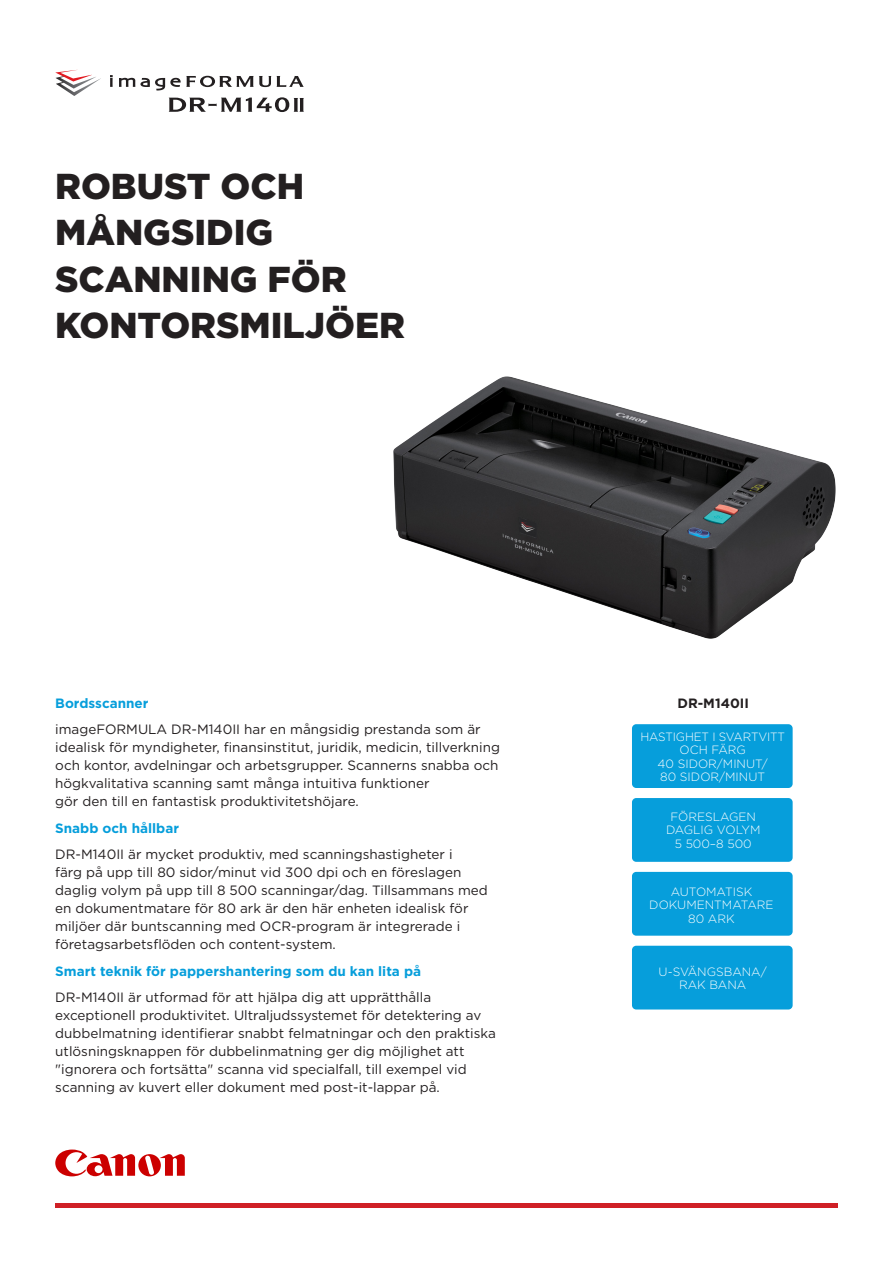
<style>
.page{position:relative;width:893px;height:1263px;background:#fff}
.page>*{position:absolute;margin:0;border:0;box-sizing:border-box;transform-origin:0 0}
.COVER_HEADER_MEDIUM{font:900 36px/46.5px "Gotham";color:#231f20}
.BODY_BULLETS{font:13.5px/18px "Gotham";color:#231f20}
.SUBHEAD{font:700 13.5px "Gotham";color:#069edb}
.SUBHEAD-2{font:700 13.5px "Gotham";color:#231f20}
.COVER_HEADER_SMALL{font:300 12px/13.5px "Gotham";color:#fff;text-align:center}
</style>
<div class="page">
<div style="left:55px;top:1203px;width:783px;height:5px;background:#cf2026"></div>
<svg style="left:55px;top:1149px;width:130px;height:27px"></svg>
<img style="left:393px;top:377px;width:442px;height:261px">
<div style="left:632px;top:724px;width:161px;height:64px;background:#069edb;border-radius:4px"></div>
<div style="left:632px;top:798px;width:161px;height:64px;background:#069edb;border-radius:4px"></div>
<div style="left:632px;top:872px;width:161px;height:64px;background:#069edb;border-radius:4px"></div>
<div style="left:632px;top:946px;width:161px;height:63px;background:#069edb;border-radius:4px"></div>
<svg style="left:55px;top:76px;width:46px;height:20px"></svg>
<svg style="left:110px;top:75px;width:3px;height:12px"></svg>
<svg style="left:119px;top:76px;width:185px;height:15px"></svg>
<svg style="left:169px;top:97px;width:135px;height:15px"></svg>
<p class="COVER_HEADER_MEDIUM" style="left:55px;top:163px;width:351px">ROBUST OCH<br>MÅNGSIDIG<br>SCANNING FÖR<br>KONTORSMILJÖER</p>
<p class="SUBHEAD" style="left:55px;top:694px;width:95px">Bordsscanner</p>
<p class="BODY_BULLETS" style="left:55px;top:720px;width:446px">imageFORMULA DR-M140II har en mångsidig prestanda som är idealisk för myndigheter, finansinstitut, juridik, medicin, tillverkning och kontor, avdelningar och arbetsgrupper. Scannerns snabba och högkvalitativa scanning samt många intuitiva funktioner<br>gör den till en fantastisk produktivitetshöjare.</p>
<p class="SUBHEAD" style="left:55px;top:819px;width:125px">Snabb och hållbar</p>
<p class="BODY_BULLETS" style="left:55px;top:845px;width:434px">DR-M140II är mycket produktiv, med scanningshastigheter i<br>färg på upp till 80 sidor/minut vid 300 dpi och en föreslagen daglig volym på upp till 8 500 scanningar/dag. Tillsammans med en dokumentmatare för 80 ark är den här enheten idealisk för miljöer där buntscanning med OCR-program är integrerade i företagsarbetsflöden och content-system.</p>
<p class="SUBHEAD" style="left:55px;top:962px;width:367px">Smart teknik för pappershantering som du kan lita på</p>
<p class="BODY_BULLETS" style="left:55px;top:988px;width:442px">DR-M140II är utformad för att hjälpa dig att upprätthålla exceptionell produktivitet. Ultraljudssystemet för detektering av dubbelmatning identifierar snabbt felmatningar och den praktiska utlösningsknappen för dubbelinmatning ger dig möjlighet att "ignorera och fortsätta" scanna vid specialfall, till exempel vid scanning av kuvert eller dokument med post-it-lappar på.</p>
<p class="SUBHEAD-2" style="left:677px;top:694px;width:73px">DR-M140II</p>
<p class="COVER_HEADER_SMALL" style="left:640px;top:729px;width:146px">HASTIGHET I SVARTVITT<br>OCH FÄRG<br>40 SIDOR/MINUT/<br>80 SIDOR/MINUT</p>
<p class="COVER_HEADER_SMALL" style="left:666px;top:809px;width:96px">FÖRESLAGEN<br>DAGLIG VOLYM<br>5 500–8 500</p>
<p class="COVER_HEADER_SMALL" style="left:649px;top:884px;width:126px">AUTOMATISK<br>DOKUMENTMATARE<br>80 ARK</p>
<p class="COVER_HEADER_SMALL" style="left:659px;top:964px;width:110px">U-SVÄNGSBANA/<br>RAK BANA</p>
</div>
